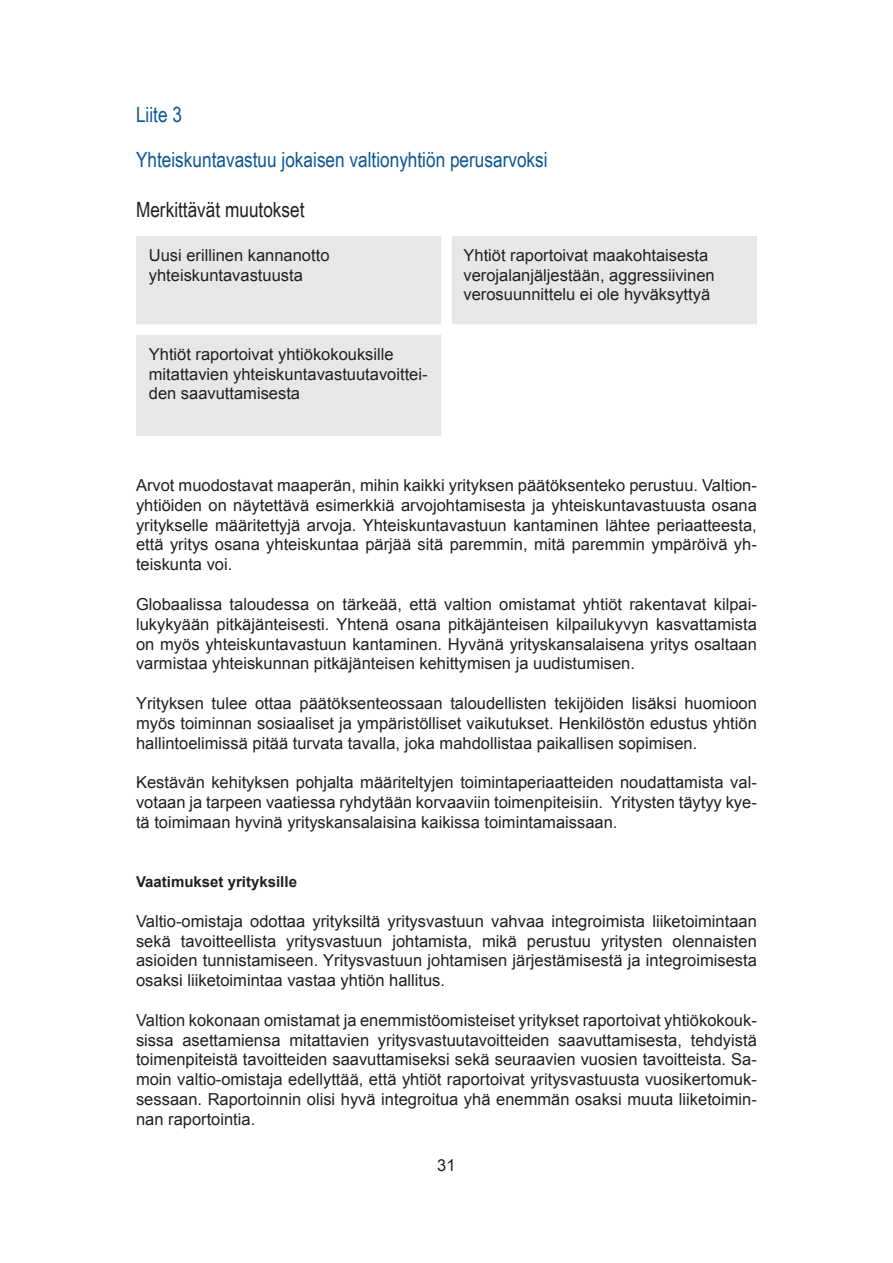
<style>
.page{position:relative;width:893px;height:1263px;background:#fff}
.page>*{position:absolute;margin:0;border:0;box-sizing:border-box;transform-origin:0 0}
.t1{font:21px/45px "Arial Narrow";color:#0b5693}
.t2{font:21px "Arial Narrow";color:#231f20}
.t3{font:16.5px/19.8px "Arial";color:#231f20;text-align:justify}
.t4{font:700 15px "Arial";color:#231f20}
</style>
<div class="page">
<div style="left:136px;top:236px;width:621px;height:200px;background:#e6e7e9"></div>
<div style="left:441px;top:216px;width:11px;height:226px;background:#fff"></div>
<div style="left:111px;top:324px;width:661px;height:11px;background:#fff"></div>
<div style="left:452px;top:329px;width:310px;height:113px;background:#fff"></div>
<p class="t1" style="left:136px;top:91px;width:413px">Liite 3<br>Yhteiskuntavastuu jokaisen valtionyhtiön perusarvoksi</p>
<p class="t2" style="left:136px;top:194px;width:170px">Merkittävät muutokset</p>
<p class="t3" style="left:149px;top:245px;width:182px">Uusi erillinen kannanotto yhteiskuntavastuusta</p>
<p class="t3" style="left:463px;top:245px;width:253px;text-align:left">Yhtiöt raportoivat maakohtaisesta verojalanjäljestään, aggressiivinen verosuunnittelu ei ole hyväksyttyä</p>
<p class="t3" style="left:149px;top:344px;width:280px;text-align:left">Yhtiöt raportoivat yhtiökokouksille mitattavien yhteiskuntavastuutavoittei&shy;den saavuttamisesta</p>
<p class="t3" style="left:136px;top:476px;width:622px">Arvot muodostavat maaperän, mihin kaikki yrityksen päätöksenteko perustuu. Valtion&shy;yhtiöiden on näytettävä esimerkkiä arvojohtamisesta ja yhteiskuntavastuusta osana yritykselle määritettyjä arvoja. Yhteiskuntavastuun kantaminen lähtee periaatteesta, että yritys osana yhteiskuntaa pärjää sitä paremmin, mitä paremmin ympäröivä yh&shy;teiskunta voi.</p>
<p class="t3" style="left:136px;top:594px;width:622px">Globaalissa taloudessa on tärkeää, että valtion omistamat yhtiöt rakentavat kilpai&shy;lukykyään pitkäjänteisesti. Yhtenä osana pitkäjänteisen kilpailukyvyn kasvattamista on myös yhteiskuntavastuun kantaminen. Hyvänä yrityskansalaisena yritys osaltaan varmistaa yhteiskunnan pitkäjänteisen kehittymisen ja uudistumisen.</p>
<p class="t3" style="left:136px;top:693px;width:622px">Yrityksen tulee ottaa päätöksenteossaan taloudellisten tekijöiden lisäksi huomioon myös toiminnan sosiaaliset ja ympäristölliset vaikutukset. Henkilöstön edustus yhtiön hallintoelimissä pitää turvata tavalla, joka mahdollistaa paikallisen sopimisen.</p>
<p class="t3" style="left:136px;top:773px;width:622px">Kestävän kehityksen pohjalta määriteltyjen toimintaperiaatteiden noudattamista val&shy;votaan ja tarpeen vaatiessa ryhdytään korvaaviin toimenpiteisiin. Yritysten täytyy kye&shy;tä toimimaan hyvinä yrityskansalaisina kaikissa toimintamaissaan.</p>
<p class="t4" style="left:136px;top:872px;width:162px">Vaatimukset yrityksille</p>
<p class="t3" style="left:136px;top:911px;width:622px">Valtio-omistaja odottaa yrityksiltä yritysvastuun vahvaa integroimista liiketoimintaan sekä tavoitteellista yritysvastuun johtamista, mikä perustuu yritysten olennaisten asioiden tunnistamiseen. Yritysvastuun johtamisen järjestämisestä ja integroimisesta osaksi liiketoimintaa vastaa yhtiön hallitus.</p>
<p class="t3" style="left:136px;top:1010px;width:622px">Valtion kokonaan omistamat ja enemmistöomisteiset yritykset raportoivat yhtiökokouk&shy;sissa asettamiensa mitattavien yritysvastuutavoitteiden saavuttamisesta, tehdyistä toimenpiteistä tavoitteiden saavuttamiseksi sekä seuraavien vuosien tavoitteista. Sa&shy;moin valtio-omistaja edellyttää, että yhtiöt raportoivat yritysvastuusta vuosikertomuk&shy;sessaan. Raportoinnin olisi hyvä integroitua yhä enemmän osaksi muuta liiketoimin&shy;nan raportointia.</p>
<p class="t3" style="left:437px;top:1155px;width:20px">31</p>
</div>
